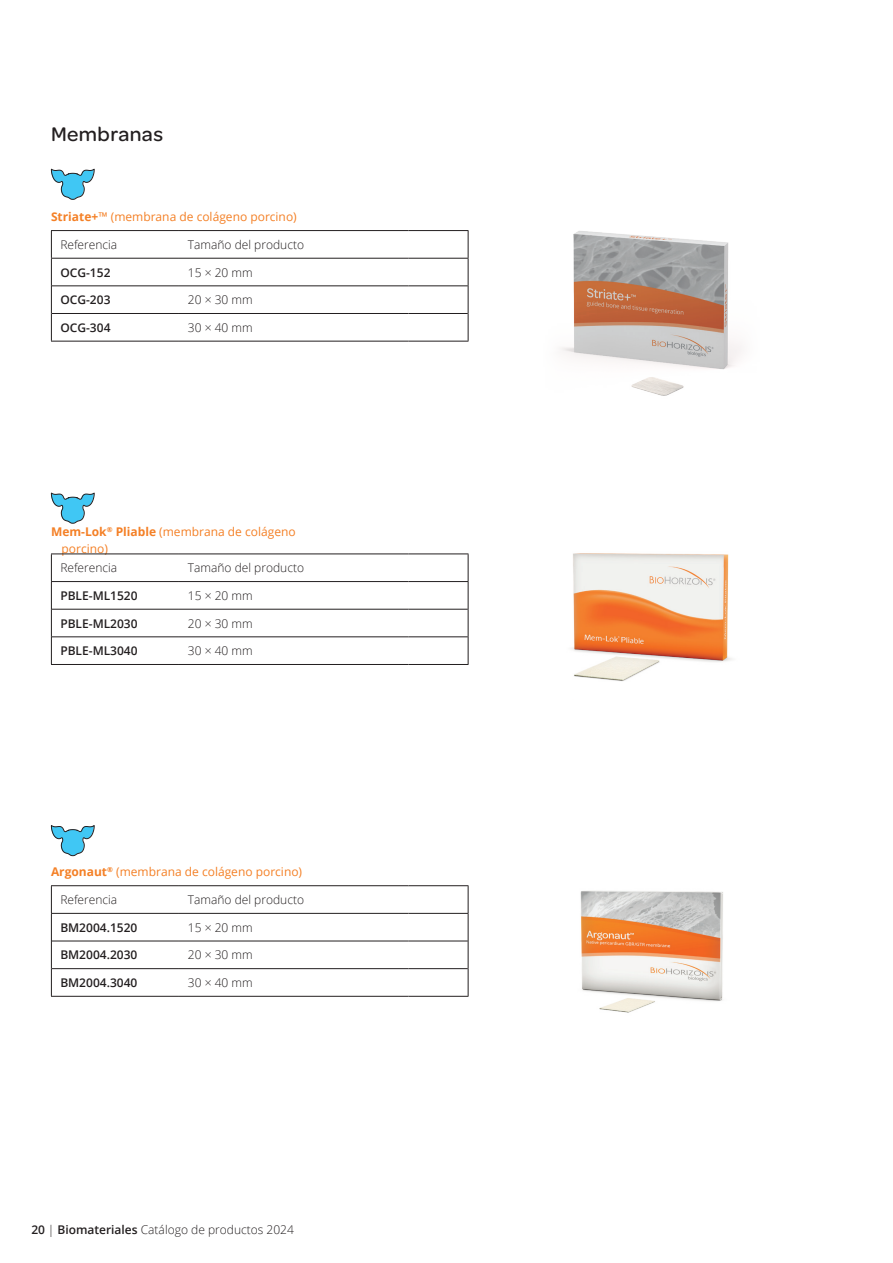
<style>
.page{position:relative;width:893px;height:1263px;background:#fff}
.page>*{position:absolute;margin:0;border:0;box-sizing:border-box;transform-origin:0 0}
.t1{font:500 21px "Omnes";letter-spacing:.02em;color:#231f20}
.t2{font:300 12px "Open Sans";color:#231f20}
.t3{font:12px/16.5px "Open Sans";color:#f48026}
.t4{font:600 12px "Open Sans";color:#231f20}
.s1{font-weight:700}
.s2{font-weight:600}
</style>
<div class="page">
<img style="left:571px;top:553px;width:161px;height:128px">
<hr style="left:51px;top:553px;width:128px;height:1px;background:#231f20">
<hr style="left:179px;top:553px;width:230px;height:1px;background:#231f20">
<hr style="left:51px;top:581px;width:128px;height:1px;background:#231f20">
<hr style="left:179px;top:581px;width:230px;height:1px;background:#231f20">
<svg style="left:51px;top:554px;width:1px;height:110px"></svg>
<hr style="left:51px;top:664px;width:128px;height:1px;background:#231f20">
<hr style="left:179px;top:664px;width:230px;height:1px;background:#231f20">
<hr style="left:409px;top:664px;width:59px;height:1px;background:#231f20">
<hr style="left:52px;top:609px;width:127px;height:1px;background:#231f20">
<hr style="left:179px;top:609px;width:230px;height:1px;background:#231f20">
<hr style="left:409px;top:609px;width:59px;height:1px;background:#231f20">
<hr style="left:52px;top:637px;width:127px;height:1px;background:#231f20">
<hr style="left:179px;top:637px;width:230px;height:1px;background:#231f20">
<hr style="left:409px;top:637px;width:59px;height:1px;background:#231f20">
<hr style="left:409px;top:553px;width:59px;height:1px;background:#231f20">
<svg style="left:468px;top:554px;width:1px;height:110px"></svg>
<hr style="left:409px;top:581px;width:59px;height:1px;background:#231f20">
<svg style="left:50px;top:492px;width:45px;height:32px"></svg>
<hr style="left:51px;top:230px;width:128px;height:1px;background:#231f20">
<hr style="left:179px;top:230px;width:230px;height:1px;background:#231f20">
<hr style="left:51px;top:258px;width:128px;height:1px;background:#231f20">
<hr style="left:179px;top:258px;width:230px;height:1px;background:#231f20">
<svg style="left:51px;top:231px;width:1px;height:110px"></svg>
<hr style="left:51px;top:341px;width:128px;height:1px;background:#231f20">
<hr style="left:179px;top:341px;width:230px;height:1px;background:#231f20">
<hr style="left:409px;top:341px;width:59px;height:1px;background:#231f20">
<hr style="left:52px;top:286px;width:127px;height:1px;background:#231f20">
<hr style="left:179px;top:286px;width:230px;height:1px;background:#231f20">
<hr style="left:409px;top:286px;width:59px;height:1px;background:#231f20">
<hr style="left:52px;top:313px;width:127px;height:1px;background:#231f20">
<hr style="left:179px;top:313px;width:230px;height:1px;background:#231f20">
<hr style="left:409px;top:313px;width:59px;height:1px;background:#231f20">
<hr style="left:409px;top:230px;width:59px;height:1px;background:#231f20">
<svg style="left:468px;top:231px;width:1px;height:110px"></svg>
<hr style="left:409px;top:258px;width:59px;height:1px;background:#231f20">
<svg style="left:50px;top:168px;width:45px;height:32px"></svg>
<hr style="left:51px;top:885px;width:128px;height:1px;background:#231f20">
<hr style="left:179px;top:885px;width:230px;height:1px;background:#231f20">
<hr style="left:51px;top:913px;width:128px;height:1px;background:#231f20">
<hr style="left:179px;top:913px;width:230px;height:1px;background:#231f20">
<svg style="left:51px;top:886px;width:1px;height:110px"></svg>
<hr style="left:51px;top:996px;width:128px;height:1px;background:#231f20">
<hr style="left:179px;top:996px;width:230px;height:1px;background:#231f20">
<hr style="left:409px;top:996px;width:59px;height:1px;background:#231f20">
<hr style="left:52px;top:941px;width:127px;height:1px;background:#231f20">
<hr style="left:179px;top:941px;width:230px;height:1px;background:#231f20">
<hr style="left:409px;top:941px;width:59px;height:1px;background:#231f20">
<hr style="left:52px;top:968px;width:127px;height:1px;background:#231f20">
<hr style="left:179px;top:968px;width:230px;height:1px;background:#231f20">
<hr style="left:409px;top:968px;width:59px;height:1px;background:#231f20">
<hr style="left:409px;top:885px;width:59px;height:1px;background:#231f20">
<svg style="left:468px;top:886px;width:1px;height:110px"></svg>
<hr style="left:409px;top:913px;width:59px;height:1px;background:#231f20">
<img style="left:580px;top:890px;width:143px;height:123px">
<svg style="left:50px;top:825px;width:45px;height:31px"></svg>
<img style="left:560px;top:231px;width:181px;height:165px">
<h1 class="t1" style="left:51px;top:119px;width:114px">Membranas</h1>
<p class="t3" style="left:51px;top:208px;width:247px"><span class="s1">Striate+</span>™ (membrana de colágeno porcino)</p>
<p class="t2" style="left:60px;top:236px;width:59px">Referencia</p>
<p class="t2" style="left:188px;top:236px;width:118px">Tamaño del producto</p>
<p class="t4" style="left:60px;top:264px;width:52px">OCG-152</p>
<p class="t2" style="left:188px;top:264px;width:66px">15 × 20 mm</p>
<p class="t4" style="left:60px;top:292px;width:52px">OCG-203</p>
<p class="t2" style="left:188px;top:292px;width:66px">20 × 30 mm</p>
<p class="t4" style="left:60px;top:319px;width:52px">OCG-304</p>
<p class="t2" style="left:188px;top:319px;width:66px">30 × 40 mm</p>
<p class="t3" style="left:62px;top:523px;width:236px;text-indent:-10px"><span class="s1">Mem-Lok</span><sup>®</sup> <span class="s1">Pliable</span> (membrana de colágeno porcino)</p>
<p class="t2" style="left:60px;top:560px;width:59px">Referencia</p>
<p class="t2" style="left:188px;top:560px;width:118px">Tamaño del producto</p>
<p class="t4" style="left:60px;top:587px;width:79px">PBLE-ML1520</p>
<p class="t2" style="left:188px;top:587px;width:66px">15 × 20 mm</p>
<p class="t4" style="left:60px;top:615px;width:79px">PBLE-ML2030</p>
<p class="t2" style="left:188px;top:615px;width:66px">20 × 30 mm</p>
<p class="t4" style="left:60px;top:643px;width:79px">PBLE-ML3040</p>
<p class="t2" style="left:188px;top:643px;width:66px">30 × 40 mm</p>
<p class="t3" style="left:51px;top:863px;width:253px"><span class="s1">Argonaut</span><sup>®</sup> (membrana de colágeno porcino)</p>
<p class="t2" style="left:60px;top:891px;width:59px">Referencia</p>
<p class="t2" style="left:188px;top:891px;width:118px">Tamaño del producto</p>
<p class="t4" style="left:60px;top:919px;width:79px">BM2004.1520</p>
<p class="t2" style="left:188px;top:919px;width:66px">15 × 20 mm</p>
<p class="t4" style="left:60px;top:947px;width:79px">BM2004.2030</p>
<p class="t2" style="left:188px;top:947px;width:66px">20 × 30 mm</p>
<p class="t4" style="left:60px;top:974px;width:79px">BM2004.3040</p>
<p class="t2" style="left:188px;top:974px;width:66px">30 × 40 mm</p>
<p class="t2" style="left:31px;top:1221px;width:264px"><span class="s2">20</span> | <span class="s2">Biomateriales</span> Catálogo de productos 2024</p>
</div>
